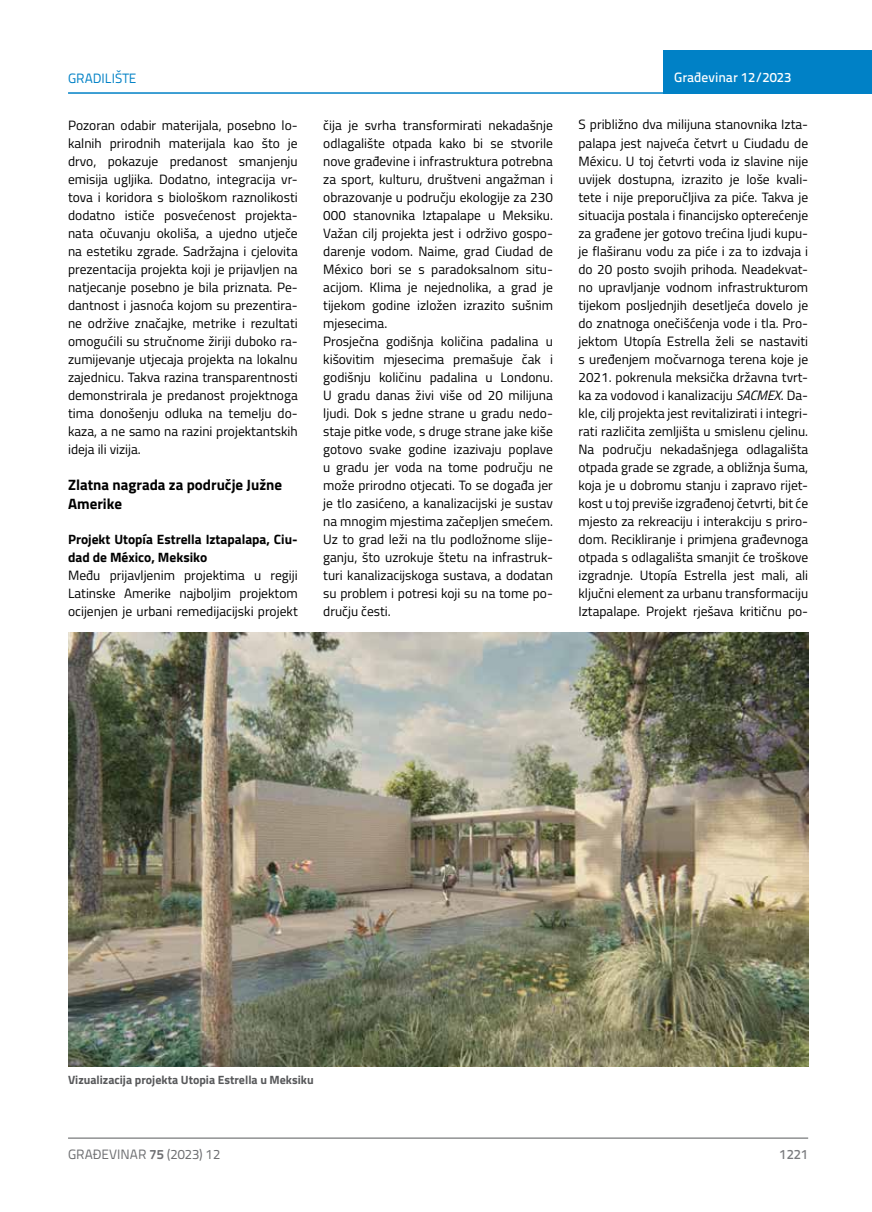
<style>
.page{position:relative;width:872px;height:1212px;background:#fff}
.page>*{position:absolute;margin:0;border:0;box-sizing:border-box;transform-origin:0 0}
.t1{font:700 15px/19.5px "Titillium";color:#000}
.t2{font:13.5px/18px "Titillium";color:#000;text-align:justify}
.t3{font:700 13.5px/18px "Titillium";color:#000}
.t4{font:13.5px "Titillium Text 22 L";color:#6d6e71}
.t5{font:500 13.5px "Titillium Text 22 L";color:#fff}
.t6{font:13.5px "Titillium Text 22 L";color:#0081c6}
.t7{font:500 13.5px "Titillium Text 22 L";color:#797a7d}
.t8{font:700 12px "Titillium";color:#58595b}
.s1{font-style:italic}
.s2{font-weight:700}
</style>
<div class="page">
<div style="left:663px;top:50px;width:209px;height:44px;background:#0081c6"></div>
<hr style="left:68px;top:92px;width:804px;height:2px;background:#0081c6">
<hr style="left:68px;top:1138px;width:740px;height:1px;background:#58595b">
<img style="left:68px;top:633px;width:740px;height:433px">
<p class="t6" style="left:68px;top:68px;width:70px">GRADILIŠTE</p>
<p class="t5" style="left:674px;top:67px;width:118px">Građevinar 12/2023</p>
<p class="t2" style="left:68px;top:115px;width:231px">Pozoran odabir materijala, posebno lo&shy;kalnih prirodnih materijala kao što je drvo, pokazuje predanost smanjenju emisija ugljika. Dodatno, integracija vr&shy;tova i koridora s biološkom raznolikosti dodatno ističe posvećenost projekta&shy;nata očuvanju okoliša, a ujedno utječe na estetiku zgrade. Sadržajna i cjelovita prezentacija projekta koji je prijavljen na natjecanje posebno je bila priznata. Pe&shy;dantnost i jasnoća kojom su prezentira&shy;ne održive značajke, metrike i rezultati omogućili su stručnome žiriji duboko ra&shy;zumijevanje utjecaja projekta na lokalnu zajednicu. Takva razina transparentnosti demonstrirala je predanost projektnoga tima donošenju odluka na temelju do&shy;kaza, a ne samo na razini projektantskih ideja ili vizija.</p>
<p class="t1" style="left:68px;top:474px;width:215px">Zlatna nagrada za područje Južne<br>Amerike</p>
<p class="t3" style="left:68px;top:529px;width:231px">Projekt Utopía Estrella Iztapalapa, Ciu&shy;dad de México, Meksiko</p>
<p class="t2" style="left:68px;top:565px;width:231px">Među prijavljenim projektima u regiji Latinske Amerike najboljim projektom ocijenjen je urbani remedijacijski projekt</p>
<p class="t2" style="left:323px;top:115px;width:231px;text-align:left">čija je svrha transformirati nekadašnje odlagalište otpada kako bi se stvorile nove građevine i infrastruktura potrebna za sport, kulturu, društveni angažman i obrazovanje u području ekologije za 230<br>000 stanovnika Iztapalape u Meksiku.<br>Važan cilj projekta jest i održivo gospo&shy;darenje vodom. Naime, grad Ciudad de México bori se s paradoksalnom situ&shy;acijom. Klima je nejednolika, a grad je tijekom godine izložen izrazito sušnim mjesecima.<br>Prosječna godišnja količina padalina u kišovitim mjesecima premašuje čak i godišnju količinu padalina u Londonu.<br>U gradu danas živi više od 20 milijuna ljudi. Dok s jedne strane u gradu nedo&shy;staje pitke vode, s druge strane jake kiše gotovo svake godine izazivaju poplave u gradu jer voda na tome području ne može prirodno otjecati. To se događa jer je tlo zasićeno, a kanalizacijski je sustav na mnogim mjestima začepljen smećem.<br>Uz to grad leži na tlu podložnome slije&shy;ganju, što uzrokuje štetu na infrastruk&shy;turi kanalizacijskoga sustava, a dodatan su problem i potresi koji su na tome po&shy;dručju česti.</p>
<p class="t2" style="left:578px;top:115px;width:231px">S približno dva milijuna stanovnika Izta&shy;palapa jest najveća četvrt u Ciudadu de Méxicu. U toj četvrti voda iz slavine nije uvijek dostupna, izrazito je loše kvali&shy;tete i nije preporučljiva za piće. Takva je situacija postala i financijsko opterećenje za građene jer gotovo trećina ljudi kupu&shy;je flaširanu vodu za piće i za to izdvaja i do 20 posto svojih prihoda. Neadekvat&shy;no upravljanje vodnom infrastrukturom tijekom posljednjih desetljeća dovelo je do znatnoga onečišćenja vode i tla. Pro&shy;jektom Utopía Estrella želi se nastaviti s uređenjem močvarnoga terena koje je 2021. pokrenula meksička državna tvrt&shy;ka za vodovod i kanalizaciju <span class="s1">SACMEX</span>. Da&shy;kle, cilj projekta jest revitalizirati i integri&shy;rati različita zemljišta u smislenu cjelinu.<br>Na području nekadašnjega odlagališta otpada grade se zgrade, a obližnja šuma, koja je u dobromu stanju i zapravo rijet&shy;kost u toj previše izgrađenoj četvrti, bit će mjesto za rekreaciju i interakciju s priro&shy;dom. Recikliranje i primjena građevnoga otpada s odlagališta smanjit će troškove izgradnje. Utopía Estrella jest mali, ali ključni element za urbanu transformaciju Iztapalape. Projekt rješava kritičnu po-</p>
<p class="t8" style="left:68px;top:1071px;width:247px">Vizualizacija projekta Utopia Estrella u Meksiku</p>
<p class="t4" style="left:68px;top:1144px;width:154px">GRAĐEVINAR <span class="s2">75</span> (2023) 12</p>
<p class="t7" style="left:779px;top:1144px;width:30px">1221</p>
</div>
